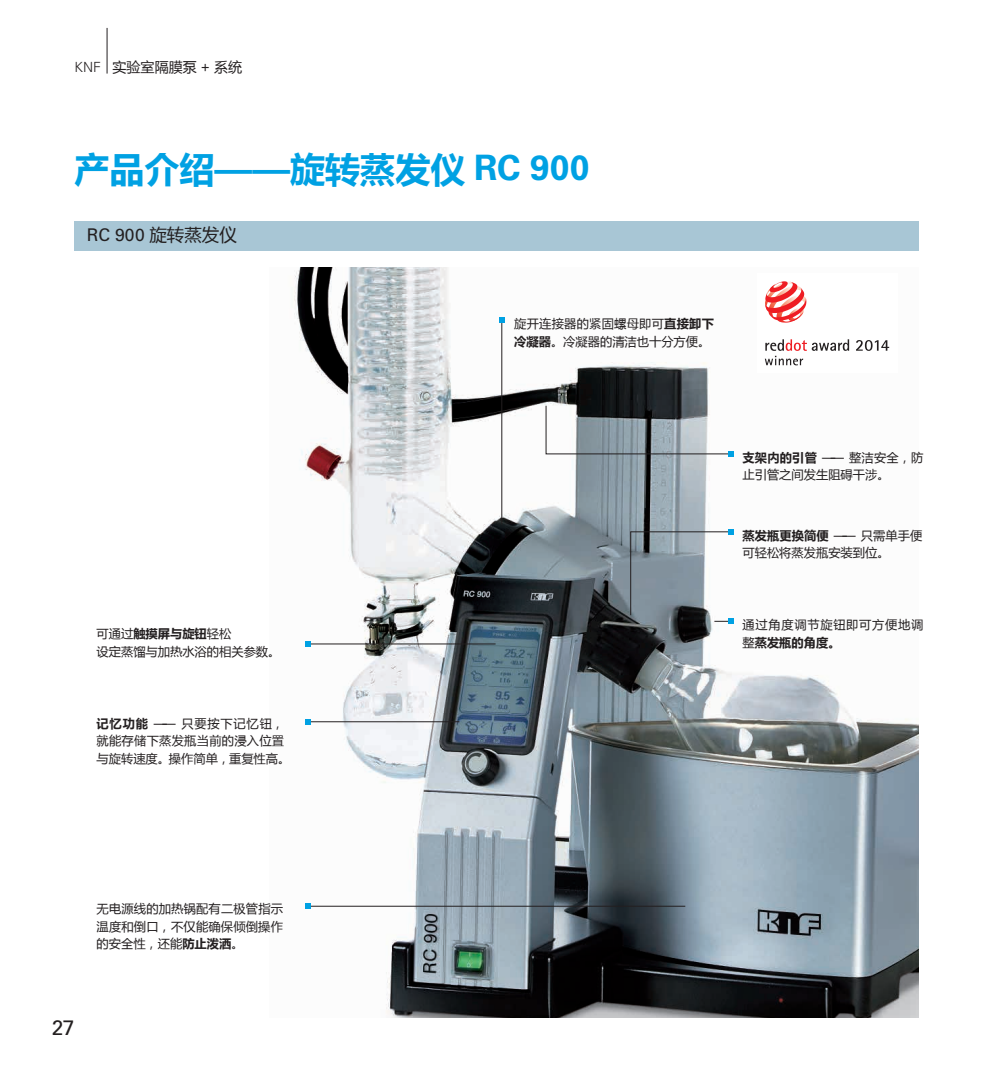
<style>
.page{position:relative;width:993px;height:1092px;background:#fff}
.page>*{position:absolute;margin:0;border:0;box-sizing:border-box;transform-origin:0 0}
.t1{font:700 35px "Microsoft Ya Hei";color:#00a1e3}
.t2{font:21px "Univers LT Std";color:#231f20}
.t3{font:17.5px "Univers LT Std";color:#231f20}
.t4{font:14px "Microsoft Ya Hei";color:#231f20}
.t5{font:12.25px/17.5px "Microsoft Ya Hei";letter-spacing:.015em;color:#231f20}
.t6{font:12.25px/17.5px "Microsoft Ya Hei";letter-spacing:.06em;color:#231f20}
.s1{font-family:"Univers LT Std";font-weight:300}
.s2{font-family:"Univers LT Std"}
.s3{font-family:"Microsoft Ya Hei"}
.s4{font-weight:700}
</style>
<div class="page">
<div style="left:74px;top:221px;width:844px;height:30px;background:#a8c6d5"></div>
<img style="left:294px;top:267px;width:624px;height:750px">
<hr style="left:501px;top:321px;width:1px;height:203px;background:#231f20">
<div style="left:756px;top:273px;width:141px;height:100px;background:#fff"></div>
<svg style="left:856px;top:340px;width:32px;height:11px"></svg>
<svg style="left:765px;top:281px;width:41px;height:41px"></svg>
<svg style="left:765px;top:339px;width:83px;height:26px"></svg>
<hr style="left:630px;top:531px;width:98px;height:1px;background:#231f20">
<svg style="left:499px;top:317px;width:5px;height:6px"></svg>
<hr style="left:630px;top:531px;width:1px;height:84px;background:#231f20">
<svg style="left:727px;top:529px;width:6px;height:5px"></svg>
<svg style="left:714px;top:618px;width:19px;height:6px"></svg>
<svg style="left:545px;top:405px;width:188px;height:51px"></svg>
<hr style="left:307px;top:643px;width:188px;height:1px;background:#231f20">
<hr style="left:307px;top:721px;width:152px;height:1px;background:#231f20">
<svg style="left:305px;top:641px;width:5px;height:5px"></svg>
<svg style="left:305px;top:718px;width:5px;height:6px"></svg>
<hr style="left:308px;top:905px;width:377px;height:1px;background:#231f20">
<svg style="left:305px;top:903px;width:6px;height:5px"></svg>
<hr style="left:107px;top:28px;width:1px;height:46px;background:#231f20">
<p class="t4" style="left:74px;top:57px;width:169px"><span class="s1">KNF</span> 实验室隔膜泵 + 系统</p>
<h1 class="t1" style="left:74px;top:144px;width:516px">产品介绍——旋转蒸发仪 <span class="s2">RC 900</span></h1>
<h3 class="t3" style="left:87px;top:224px;width:151px">RC 900 <span class="s3">旋转蒸发仪</span></h3>
<p class="t5" style="left:514px;top:315px;width:201px">旋开连接器的紧固螺母即可<span class="s4">直接卸下冷凝器</span>。冷凝器的清洁也十分方便。</p>
<p class="t5" style="left:96px;top:625px;width:185px">可通过<span class="s4">触摸屏与旋钮</span>轻松<br>设定蒸馏与加热水浴的相关参数。</p>
<p class="t5" style="left:96px;top:714px;width:195px"><span class="s4">记忆功能</span> —— 只要按下记忆钮，就能存储下蒸发瓶当前的浸入位置与旋转速度。操作简单，重复性高。</p>
<p class="t5" style="left:742px;top:448px;width:182px"><span class="s4">支架内的引管</span> —— 整洁安全，防止引管之间发生阻碍干涉。</p>
<p class="t5" style="left:742px;top:526px;width:181px"><span class="s4">蒸发瓶更换简便</span> —— 只需单手便可轻松将蒸发瓶安装到位。</p>
<p class="t6" style="left:742px;top:615px;width:182px">通过角度调节旋钮即可方便地调整<span class="s4">蒸发瓶的角度。</span></p>
<p class="t5" style="left:96px;top:899px;width:188px;text-align:justify">无电源线的加热锅配有二极管指示温度和倒口，不仅能确保倾倒操作的安全性，还能<span class="s4">防止泼洒</span>。</p>
<h2 class="t2" style="left:52px;top:1014px;width:24px">27</h2>
</div>
